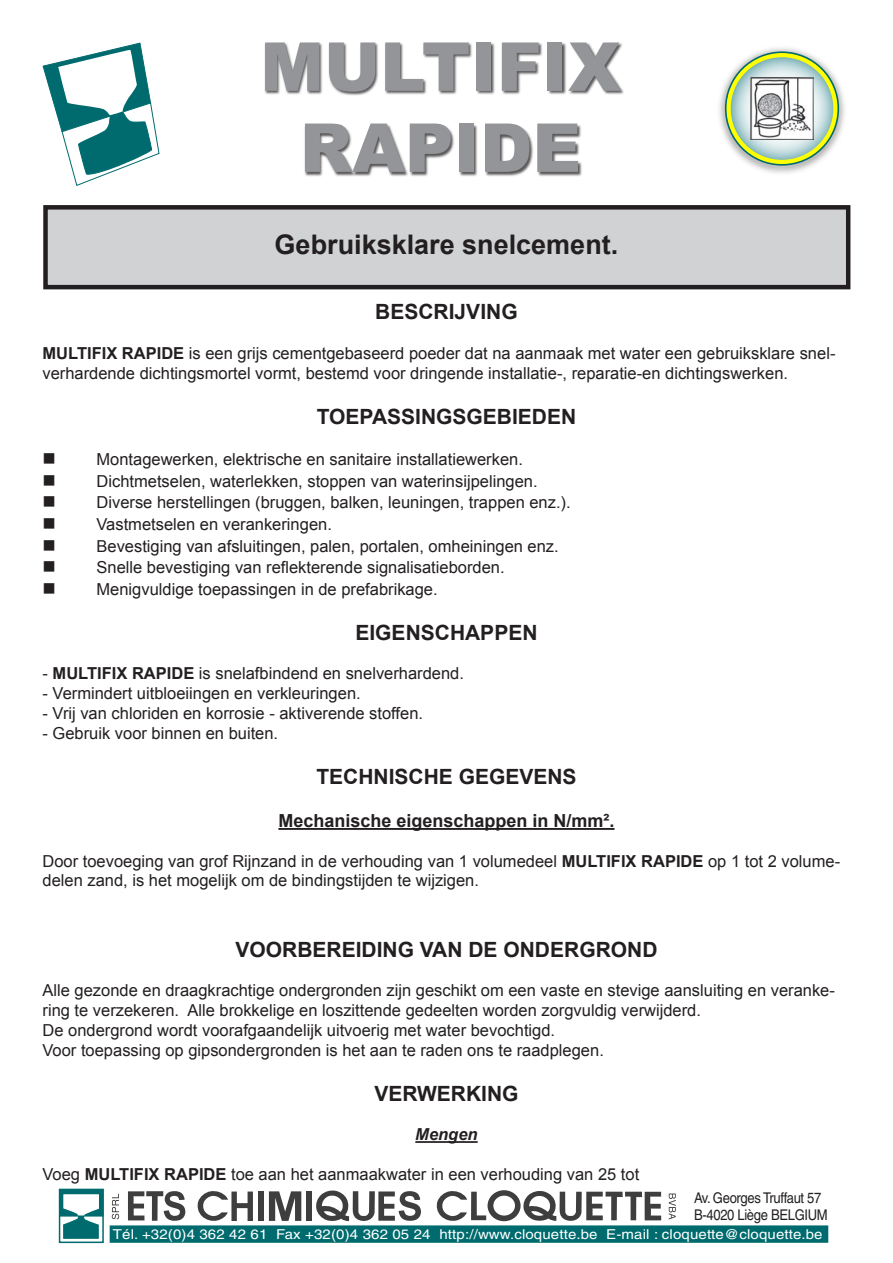
<style>
.page{position:relative;width:893px;height:1263px;background:#fff}
.page>*{position:absolute;margin:0;border:0;box-sizing:border-box;transform-origin:0 0}
.t1{font:900 67.5px/81px "Arial";color:#939598;text-align:center}
.t2{font:700 27px "Arial";color:#231f20}
.t3{font:700 21px "Arial";color:#231f20}
.t4{font:700 18px "Arial";color:#231f20}
.t5{font:16.5px/19.8px "Arial";color:#231f20}
.t6{font:italic 700 16.5px "Arial";color:#231f20}
.t7{font:14.7px/17.7px "Helvetica";letter-spacing:-.025em;color:#231f20;scale:.88 1}
.t8{font:13.65px "Helvetica";letter-spacing:.01em;color:#fff;scale:1.1 1}
.s1{font-weight:700}
</style>
<div class="page">
<div style="left:110px;top:1226px;width:717px;height:16px;background:#006b6e"></div>
<div style="left:110px;top:1225px;width:718px;height:18px;border:2px solid #006b6e"></div>
<svg style="left:269px;top:1191px;width:32px;height:30px"></svg>
<div style="left:258px;top:1191px;width:6px;height:30px;background:#3e3e3f"></div>
<div style="left:307px;top:1192px;width:5px;height:29px;background:#3e3e3f"></div>
<svg style="left:128px;top:1191px;width:57px;height:30px"></svg>
<svg style="left:197px;top:1191px;width:56px;height:30px"></svg>
<svg style="left:436px;top:1190px;width:225px;height:32px"></svg>
<svg style="left:316px;top:1190px;width:105px;height:31px"></svg>
<div style="left:60px;top:1189px;width:43px;height:27px;background:linear-gradient(to right,#006b6e,#006b6e)"></div>
<div style="left:59px;top:1189px;width:44px;height:27px;border:1px solid #006b6e"></div>
<svg style="left:63px;top:1195px;width:36px;height:43px"></svg>
<div style="left:59px;top:1189px;width:45px;height:54px;border:2px solid #006b6e"></div>
<svg style="left:112px;top:1194px;width:7px;height:25px"></svg>
<svg style="left:669px;top:1193px;width:7px;height:26px"></svg>
<svg style="left:43px;top:43px;width:117px;height:143px"></svg>
<hr style="left:278px;top:828px;width:336px;height:2px;background:#231f20">
<hr style="left:415px;top:1141px;width:63px;height:2px;background:#231f20">
<div style="left:46px;top:207px;width:802px;height:80px;background:#d1d2d4"></div>
<div style="left:43px;top:205px;width:807px;height:84px;border:4px solid #231f20"></div>
<img style="left:719px;top:48px;width:126px;height:125px">
<svg style="left:729px;top:55px;width:106px;height:107px;background:#bed7c3"></svg>
<div style="left:726px;top:53px;width:111px;height:111px;border:4px solid #ff0;border-radius:50%"></div>
<img style="left:751px;top:77px;width:62px;height:63px">
<div style="left:264px;top:42px;width:362px;height:135px;background:#231f20;opacity:.75"></div>
<h1 class="t1" style="left:260px;top:24px;width:362px">MULTIFIX<br>RAPIDE</h1>
<h2 class="t2" style="left:275px;top:226px;width:345px">Gebruiksklare snelcement.</h2>
<p class="t3" style="left:375px;top:298px;width:144px">BESCRIJVING</p>
<p class="t5" style="left:43px;top:343px;width:794px"><span class="s1">MULTIFIX RAPIDE</span> is een grijs cementgebaseerd poeder dat na aanmaak met water een gebruiksklare snel&shy;verhardende dichtingsmortel vormt, bestemd voor dringende installatie-, reparatie-en dichtingswerken.</p>
<p class="t3" style="left:317px;top:403px;width:261px">TOEPASSINGSGEBIEDEN</p>
<p class="t5" style="left:43px;top:450px;width:482px">■ Montagewerken, elektrische en sanitaire installatiewerken.</p>
<p class="t5" style="left:43px;top:471px;width:497px">■ Dichtmetselen, waterlekken, stoppen van waterinsijpelingen.</p>
<p class="t5" style="left:43px;top:493px;width:530px">■ Diverse herstellingen (bruggen, balken, leuningen, trappen enz.).</p>
<p class="t5" style="left:43px;top:514px;width:291px">■ Vastmetselen en verankeringen.</p>
<p class="t5" style="left:43px;top:536px;width:518px">■ Bevestiging van afsluitingen, palen, portalen, omheiningen enz.</p>
<p class="t5" style="left:43px;top:558px;width:464px">■ Snelle bevestiging van reflekterende signalisatieborden.</p>
<p class="t5" style="left:43px;top:579px;width:397px">■ Menigvuldige toepassingen in de prefabrikage.</p>
<p class="t3" style="left:355px;top:619px;width:184px">EIGENSCHAPPEN</p>
<p class="t5" style="left:43px;top:664px;width:423px">- <span class="s1">MULTIFIX RAPIDE</span> is snelafbindend en snelverhardend.</p>
<p class="t5" style="left:43px;top:684px;width:320px">- Vermindert uitbloeiingen en verkleuringen.</p>
<p class="t5" style="left:43px;top:703px;width:382px">- Vrij van chloriden en korrosie - aktiverende stoffen.</p>
<p class="t5" style="left:43px;top:723px;width:237px">- Gebruik voor binnen en buiten.</p>
<p class="t3" style="left:316px;top:763px;width:262px">TECHNISCHE GEGEVENS</p>
<p class="t4" style="left:278px;top:809px;width:338px">Mechanische eigenschappen in N/mm².</p>
<p class="t5" style="left:43px;top:851px;width:799px">Door toevoeging van grof Rijnzand in de verhouding van 1 volumedeel <span class="s1">MULTIFIX RAPIDE</span> op 1 tot 2 volume&shy;delen zand, is het mogelijk om de bindingstijden te wijzigen.</p>
<p class="t3" style="left:235px;top:935px;width:423px">VOORBEREIDING VAN DE ONDERGROND</p>
<p class="t5" style="left:43px;top:981px;width:794px">Alle gezonde en draagkrachtige ondergronden zijn geschikt om een vaste en stevige aansluiting en veranke&shy;ring te verzekeren. Alle brokkelige en loszittende gedeelten worden zorgvuldig verwijderd.<br>De ondergrond wordt voorafgaandelijk uitvoerig met water bevochtigd.<br>Voor toepassing op gipsondergronden is het aan te raden ons te raadplegen.</p>
<p class="t3" style="left:374px;top:1079px;width:146px">VERWERKING</p>
<p class="t6" style="left:415px;top:1124px;width:64px">Mengen</p>
<p class="t5" style="left:43px;top:1164px;width:598px">Voeg <span class="s1">MULTIFIX RAPIDE</span> toe aan het aanmaakwater in een verhouding van 25 tot</p>
<p class="t7" style="left:694px;top:1189px;width:154px">Av. Georges Truffaut 57<br>B-4020 Liège BELGIUM</p>
<p class="t8" style="left:113px;top:1226px;width:647px">Tél. +32(0)4 362 42 61 Fax +32(0)4 362 05 24 http://www.cloquette.be E-mail : cloquette@cloquette.be</p>
</div>
